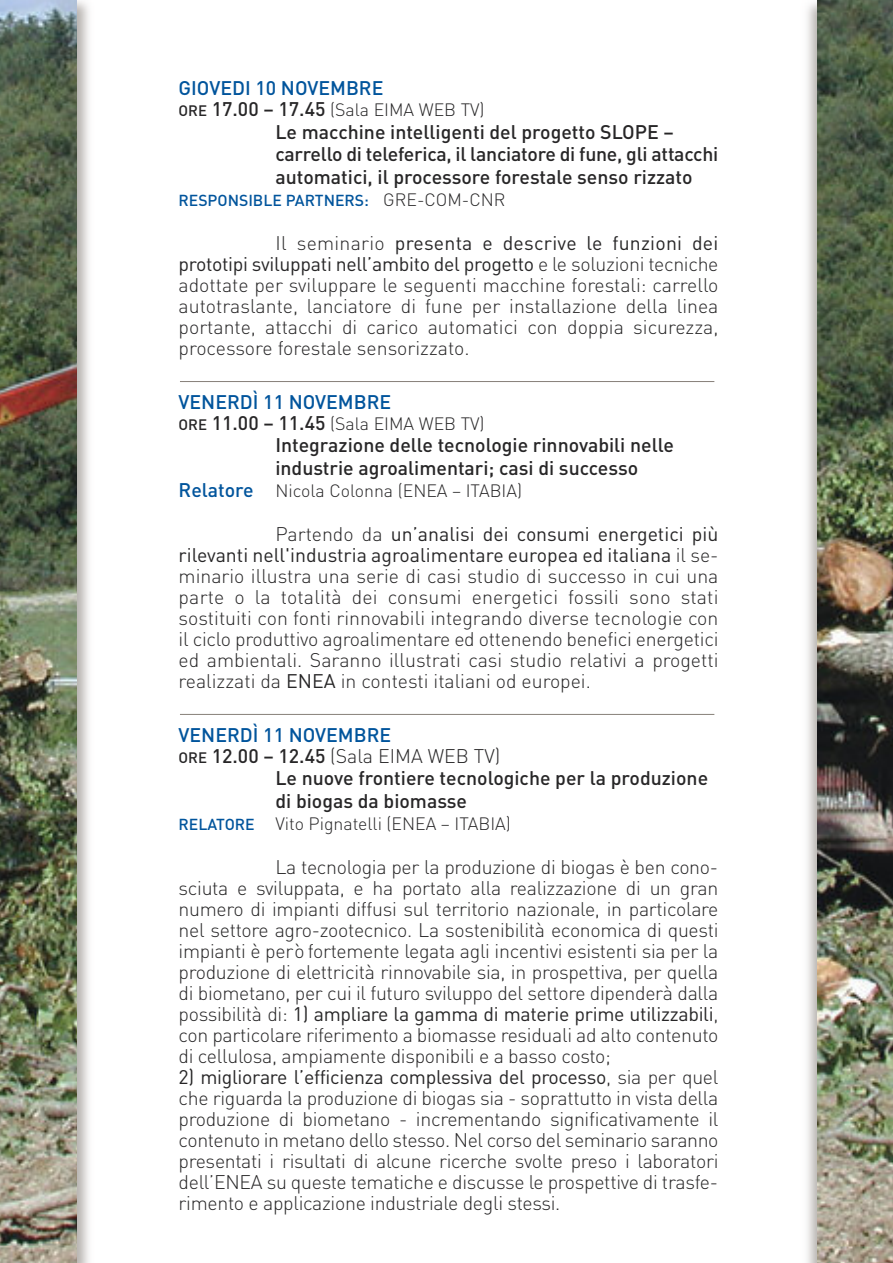
<style>
.page{position:relative;width:893px;height:1263px;background:#fff}
.page>*{position:absolute;margin:0;border:0;box-sizing:border-box;transform-origin:0 0}
.t1{font:300 19.5px/21px "DIN";letter-spacing:-.015em;color:#272627;text-align:justify}
.t2{font:500 19.5px/22.5px "DIN";color:#272627}
.t3{font:500 19.5px "DIN";color:#00549c}
.t4{font:300 17.7px "DIN";color:#272627}
.t5{font:500 15.75px "DIN";color:#00549c}
.s1{font-weight:500;font-size:15px}
.s2{font-weight:500;font-size:19.5px}
.s3{font-weight:300;font-size:17.7px;color:#272627}
.s4{font-weight:400}
.s5{font-weight:500;font-size:19.5px;color:#00549c}
.s6{font-weight:500}
.s7{font-weight:500;font-size:15.75px;color:#00549c}
</style>
<div class="page">
<img style="left:0;top:0;width:77px;height:1263px">
<img style="left:807px;top:0;width:11px;height:1263px">
<img style="left:818px;top:0;width:75px;height:1263px">
<hr style="left:180px;top:714px;width:534px;height:1px;background:#878079">
<hr style="left:180px;top:381px;width:534px;height:1px;background:#878079">
<p class="t3" style="left:179px;top:77px;width:206px">GIOVEDI 10 NOVEMBRE</p>
<p class="t4" style="left:179px;top:100px;width:308px"><span class="s1">ORE</span> <span class="s2">17.00 – 17.45</span> (Sala EIMA WEB TV)</p>
<p class="t2" style="left:275px;top:121px;width:444px">Le macchine intelligenti del progetto SLOPE – carrello di teleferica, il lanciatore di fune, gli attacchi automatici, il processore forestale senso rizzato</p>
<p class="t5" style="left:179px;top:191px;width:328px">RESPONSIBLE PARTNERS: <span class="s3">GRE-COM-CNR</span></p>
<p class="t1" style="left:179px;top:232px;width:541px;text-indent:97px">Il seminario <span class="s4">presenta e descrive le funzioni dei prototipi sviluppati nell’ambito del progetto</span> e le soluzioni tecniche adottate per sviluppare le seguenti macchine forestali: carrello autotraslante, lanciatore di fune per installazione della linea portante, attacchi di carico automatici con doppia sicurezza, processore forestale sensorizzato.</p>
<p class="t3" style="left:179px;top:390px;width:214px">VENERDÌ 11 NOVEMBRE</p>
<p class="t4" style="left:179px;top:413px;width:308px"><span class="s1">ORE</span> <span class="s2">11.00 – 11.45</span> (Sala EIMA WEB TV)</p>
<p class="t2" style="left:275px;top:434px;width:400px">Integrazione delle tecnologie rinnovabili nelle industrie agroalimentari; casi di successo</p>
<p class="t4" style="left:179px;top:481px;width:345px"><span class="s5">Relatore</span> Nicola Colonna (ENEA – ITABIA)</p>
<p class="t1" style="left:179px;top:523px;width:541px;text-indent:97px">Partendo da <span class="s4">un’analisi dei consumi energetici più rilevanti nell'industria agroalimentare europea ed italiana</span> il se&shy;minario illustra una serie di casi studio di successo in cui una parte o la totalità dei consumi energetici fossili sono stati sostituiti con fonti rinnovabili integrando diverse tecnologie con il ciclo produttivo agroalimentare ed ottenendo benefici energetici ed ambientali. Saranno illustrati casi studio relativi a progetti realizzati da <span class="s4">ENEA</span> in contesti italiani od europei.</p>
<p class="t3" style="left:179px;top:723px;width:214px">VENERDÌ 11 NOVEMBRE</p>
<p class="t1" style="left:179px;top:745px;width:323px"><span class="s1">ORE</span> <span class="s6">12.00 – 12.45</span> (Sala EIMA WEB TV)</p>
<p class="t2" style="left:275px;top:767px;width:434px">Le nuove frontiere tecnologiche per la produzione</p>
<p class="t2" style="left:275px;top:790px;width:193px">di biogas da biomasse</p>
<p class="t4" style="left:179px;top:814px;width:334px"><span class="s7">RELATORE</span> Vito Pignatelli (ENEA – ITABIA)</p>
<p class="t1" style="left:179px;top:856px;width:541px;text-indent:97px">La tecnologia per la produzione di biogas è ben cono&shy;sciuta e sviluppata, e ha portato alla realizzazione di un gran numero di impianti diffusi sul territorio nazionale, in particolare nel settore agro-zootecnico. La sostenibilità economica di questi impianti è però fortemente legata agli incentivi esistenti sia per la produzione di elettricità rinnovabile sia, in prospettiva, per quella di biometano, per cui il futuro sviluppo del settore dipenderà dalla possibilità di: <span class="s4">1) ampliare la gamma di materie prime utilizzabili</span>, con particolare riferimento a biomasse residuali ad alto contenuto di cellulosa, ampiamente disponibili e a basso costo;</p>
<p class="t1" style="left:179px;top:1066px;width:541px"><span class="s4">2) migliorare l’efficienza complessiva del processo</span>, sia per quel che riguarda la produzione di biogas sia - soprattutto in vista della produzione di biometano - incrementando significativamente il contenuto in metano dello stesso. Nel corso del seminario saranno presentati i risultati di alcune ricerche svolte preso i laboratori dell’ENEA su queste tematiche e discusse le prospettive di trasfe&shy;rimento e applicazione industriale degli stessi.</p>
</div>
